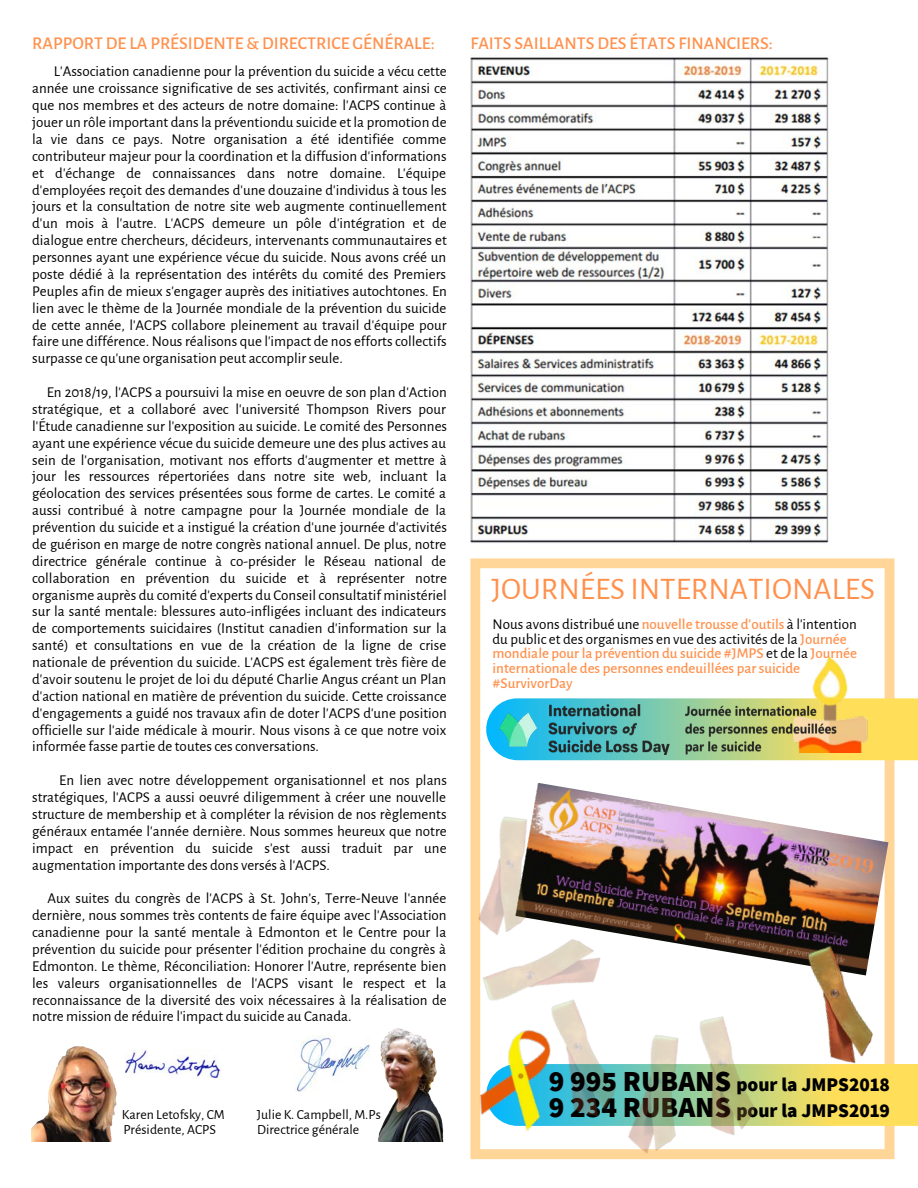
<style>
.page{position:relative;width:918px;height:1188px;background:#fff}
.page>*{position:absolute;margin:0;border:0;box-sizing:border-box;transform-origin:0 0}
.t1{font:31.5px "Alegreya Sans";color:#ff914d}
.t2{font:800 19.35px "Assistant";color:#000}
.t3{font:500 18px "Alegreya Sans";color:#ff914d}
.t4{font:15px/16.8px "Alegreya Sans";color:#000;text-align:justify}
.t5{font:500 15px/14.7px "Alegreya Sans";color:#ff914d}
.t6{font:13.8px "Alegreya Sans";color:#000}
.s1{font-weight:400;color:#000}
.s2{font-size:28.95px}
</style>
<div class="page">
<svg style="left:470px;top:558px;width:425px;height:601px"></svg>
<svg style="left:486px;top:698px;width:432px;height:62px;background:#b5d594"></svg>
<svg style="left:782px;top:1064px;width:136px;height:62px;background:#f6dc5e"></svg>
<img style="left:295px;top:1035px;width:61px;height:57px">
<img style="left:126px;top:1049px;width:94px;height:29px">
<img style="left:356px;top:1028px;width:88px;height:114px">
<img style="left:32px;top:1046px;width:94px;height:95px">
<img style="left:515px;top:783px;width:373px;height:192px">
<img style="left:537px;top:985px;width:109px;height:144px">
<img style="left:622px;top:1029px;width:91px;height:131px">
<img style="left:686px;top:1006px;width:96px;height:140px">
<img style="left:794px;top:932px;width:109px;height:144px">
<img style="left:473px;top:811px;width:89px;height:98px">
<img style="left:470px;top:909px;width:143px;height:104px">
<img style="left:790px;top:654px;width:79px;height:99px">
<img style="left:499px;top:704px;width:346px;height:50px">
<img style="left:474px;top:1020px;width:95px;height:116px">
<img style="left:470px;top:57px;width:359px;height:487px">
<p class="t3" style="left:32px;top:33px;width:404px">RAPPORT DE LA PRÉSIDENTE &amp; DIRECTRICE GÉNÉRALE:</p>
<p class="t4" style="left:32px;top:64px;width:416px;text-indent:22px">L'Association canadienne pour la prévention du suicide a vécu cette année une croissance significative de ses activités, confirmant ainsi ce que nos membres et des acteurs de notre domaine: l'ACPS continue à jouer un rôle important dans la préventiondu suicide et la promotion de la vie dans ce pays. Notre organisation a été identifiée comme contributeur majeur pour la coordination et la diffusion d'informations et d'échange de connaissances dans notre domaine. L'équipe d'employées reçoit des demandes d'une douzaine d'individus à tous les jours et la consultation de notre site web augmente continuellement d'un mois à l'autre. L'ACPS demeure un pôle d'intégration et de dialogue entre chercheurs, décideurs, intervenants communautaires et personnes ayant une expérience vécue du suicide. Nous avons créé un poste dédié à la représentation des intérêts du comité des Premiers Peuples afin de mieux s'engager auprès des initiatives autochtones. En lien avec le thème de la Journée mondiale de la prévention du suicide de cette année, l'ACPS collabore pleinement au travail d'équipe pour faire une différence. Nous réalisons que l'impact de nos efforts collectifs surpasse ce qu'une organisation peut accomplir seule.</p>
<p class="t4" style="left:32px;top:384px;width:417px;text-indent:15px">En 2018/19, l'ACPS a poursuivi la mise en oeuvre de son plan d'Action stratégique, et a collaboré avec l'université Thompson Rivers pour l'Étude canadienne sur l'exposition au suicide. Le comité des Personnes ayant une expérience vécue du suicide demeure une des plus actives au sein de l'organisation, motivant nos efforts d'augmenter et mettre à jour les ressources répertoriées dans notre site web, incluant la géolocation des services présentées sous forme de cartes. Le comité a aussi contribué à notre campagne pour la Journée mondiale de la prévention du suicide et a instigué la création d'une journée d'activités de guérison en marge de notre congrès national annuel. De plus, notre directrice générale continue à co-présider le Réseau national de collaboration en prévention du suicide et à représenter notre organisme auprès du comité d'experts du Conseil consultatif ministériel sur la santé mentale: blessures auto-infligées incluant des indicateurs de comportements suicidaires (Institut canadien d'information sur la santé) et consultations en vue de la création de la ligne de crise nationale de prévention du suicide. L'ACPS est également très fière de d'avoir soutenu le projet de loi du député Charlie Angus créant un Plan d'action national en matière de prévention du suicide. Cette croissance d'engagements a guidé nos travaux afin de doter l'ACPS d'une position officielle sur l'aide médicale à mourir. Nous visons à ce que notre voix informée fasse partie de toutes ces conversations.</p>
<p class="t4" style="left:32px;top:772px;width:416px;text-indent:27px">En lien avec notre développement organisationnel et nos plans stratégiques, l'ACPS a aussi oeuvré diligemment à créer une nouvelle structure de membership et à compléter la révision de nos règlements généraux entamée l'année dernière. Nous sommes heureux que notre impact en prévention du suicide s'est aussi traduit par une augmentation importante des dons versés à l'ACPS.</p>
<p class="t4" style="left:32px;top:890px;width:416px;text-indent:15px">Aux suites du congrès de l'ACPS à St. John’s, Terre-Neuve l'année dernière, nous sommes très contents de faire équipe avec l'Association canadienne pour la santé mentale à Edmonton et le Centre pour la prévention du suicide pour présenter l'édition prochaine du congrès à Edmonton. Le thème, Réconciliation: Honorer l'Autre, représente bien les valeurs organisationnelles de l'ACPS visant le respect et la reconnaissance de la diversité des voix nécessaires à la réalisation de notre mission de réduire l'impact du suicide au Canada.</p>
<p class="t6" style="left:122px;top:1106px;width:104px">Karen Letofsky, CM</p>
<p class="t6" style="left:257px;top:1106px;width:125px">Julie K. Campbell, M.Ps</p>
<p class="t6" style="left:123px;top:1122px;width:94px">Présidente, ACPS</p>
<p class="t6" style="left:257px;top:1122px;width:104px">Directrice générale</p>
<p class="t3" style="left:470px;top:33px;width:304px">FAITS SAILLANTS DES ÉTATS FINANCIERS:</p>
<h1 class="t1" style="left:491px;top:571px;width:385px">JOURNÉES INTERNATIONALES</h1>
<p class="t5" style="left:492px;top:617px;width:366px"><span class="s1">Nous avons distribué une</span> nouvelle trousse d'outils <span class="s1">à l'intention du public et des organismes en vue des activités de la</span> Journée mondiale pour la prévention du suicide #JMPS <span class="s1">et de la</span> Journée internationale des personnes endeuillées par suicide #SurvivorDay</p>
<p class="t2" style="left:549px;top:1071px;width:343px"><span class="s2">9 995 RUBANS</span> pour la JMPS2018</p>
<p class="t2" style="left:549px;top:1098px;width:343px"><span class="s2">9 234 RUBANS</span> pour la JMPS2019</p>
</div>
